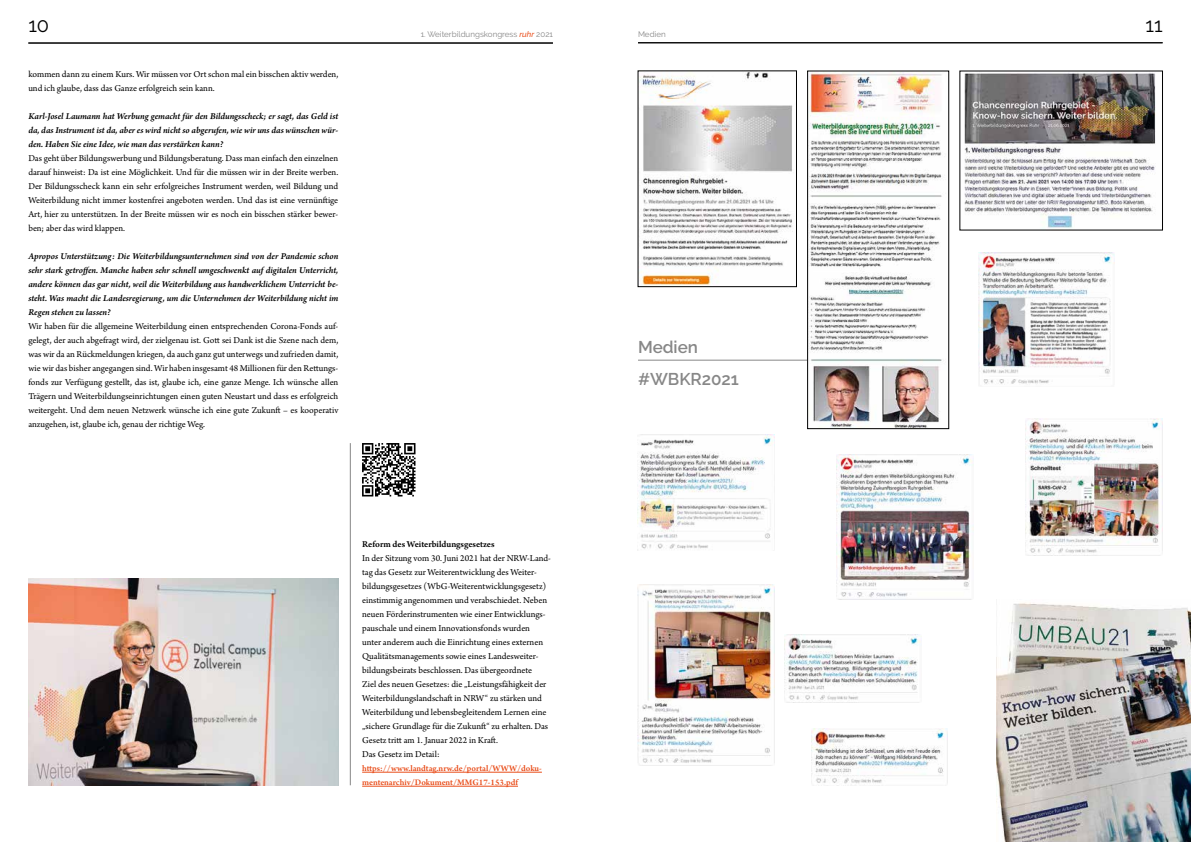
<style>
.page{position:relative;width:1191px;height:842px;background:#fff}
.page>*{position:absolute;margin:0;border:0;box-sizing:border-box;transform-origin:0 0}
.t1{font:20px "Raleway";color:#000}
.t2{font:600 17px/32.2px "Raleway";color:#878787}
.t3{font:9.5px/14px "Arno Pro";color:#000}
.t4{font:italic 600 9.5px/14px "Arno Pro";letter-spacing:-.005em;color:#000;text-align:justify}
.t5{font:600 9.5px "Arno Pro";color:#000}
.t6{font:600 9px/14px "Arno Pro";color:#e94e1b}
.t7{font:8px "Raleway";color:#878787}
.s1{font-weight:500;font-style:italic;color:#e94e1b}
</style>
<div class="page">
<hr style="left:28px;top:43px;width:525px;height:1px;background:#000">
<hr style="left:638px;top:43px;width:524px;height:1px;background:#000">
<hr style="left:362px;top:772px;width:180px;height:1px;background:#e94e1b">
<hr style="left:362px;top:786px;width:156px;height:1px;background:#e94e1b">
<hr style="left:350px;top:443px;width:1px;height:342px;background:#878787">
<img style="left:28px;top:579px;width:310px;height:206px">
<hr style="left:638px;top:360px;width:184px;height:1px;background:#878787">
<img style="left:638px;top:435px;width:136px;height:114px">
<img style="left:1025px;top:418px;width:137px;height:138px">
<img style="left:836px;top:454px;width:137px;height:146px">
<img style="left:638px;top:584px;width:136px;height:179px">
<img style="left:784px;top:634px;width:136px;height:66px">
<img style="left:811px;top:729px;width:137px;height:56px">
<img style="left:996px;top:602px;width:195px;height:240px">
<img style="left:964px;top:73px;width:192px;height:155px">
<img style="left:978px;top:252px;width:137px;height:132px">
<img style="left:640px;top:73px;width:153px;height:212px">
<img style="left:809px;top:73px;width:133px;height:354px">
<div style="left:807px;top:71px;width:142px;height:358px;border:1px solid #000"></div>
<svg style="left:362px;top:443px;width:54px;height:54px"></svg>
<svg style="left:362px;top:443px;width:53px;height:53px"></svg>
<h1 class="t1" style="left:28px;top:14px;width:22px">10</h1>
<h1 class="t1" style="left:1145px;top:14px;width:19px">11</h1>
<p class="t7" style="left:421px;top:30px;width:134px">1. Weiterbildungskongress <span class="s1">ruhr</span> 2021</p>
<p class="t7" style="left:638px;top:30px;width:29px">Medien</p>
<p class="t3" style="left:28px;top:68px;width:311px">kommen dann zu einem Kurs. Wir müssen vor Ort schon mal ein bisschen aktiv werden, und ich glaube, dass das Ganze erfolgreich sein kann.</p>
<p class="t4" style="left:28px;top:110px;width:311px">Karl-Josel Laumann hat Werbung gemacht für den Bildungsscheck; er sagt, das Geld ist da, das Instrument ist da, aber es wird nicht so abgerufen, wie wir uns das wünschen wür&shy;den. Haben Sie eine Idee, wie man das verstärken kann?</p>
<p class="t3" style="left:28px;top:152px;width:311px;text-align:justify">Das geht über Bildungswerbung und Bildungsberatung. Dass man einfach den einzelnen darauf hinweist: Da ist eine Möglichkeit. Und für die müssen wir in der Breite werben.<br>Der Bildungsscheck kann ein sehr erfolgreiches Instrument werden, weil Bildung und Weiterbildung nicht immer kostenfrei angeboten werden. Und das ist eine vernünftige Art, hier zu unterstützen. In der Breite müssen wir es noch ein bisschen stärker bewer&shy;ben; aber das wird klappen.</p>
<p class="t4" style="left:28px;top:250px;width:311px">Apropos Unterstützung: Die Weiterbildungsunternehmen sind von der Pandemie schon sehr stark getroffen. Manche haben sehr schnell umgeschwenkt auf digitalen Unterricht, andere können das gar nicht, weil die Weiterbildung aus handwerklichem Unterricht be&shy;steht. Was macht die Landesregierung, um die Unternehmen der Weiterbildung nicht im Regen stehen zu lassen?</p>
<p class="t3" style="left:28px;top:320px;width:311px;text-align:justify">Wir haben für die allgemeine Weiterbildung einen entsprechenden Corona-Fonds auf&shy;gelegt, der auch abgefragt wird, der zielgenau ist. Gott sei Dank ist die Szene nach dem, was wir da an Rückmeldungen kriegen, da auch ganz gut unterwegs und zufrieden damit, wie wir das bisher angegangen sind. Wir haben insgesamt 48 Millionen für den Rettungs&shy;fonds zur Verfügung gestellt, das ist, glaube ich, eine ganze Menge. Ich wünsche allen Trägern und Weiterbildungseinrichtungen einen guten Neustart und dass es erfolgreich weitergeht. Und dem neuen Netzwerk wünsche ich eine gute Zukunft – es kooperativ anzugehen, ist, glaube ich, genau der richtige Weg.</p>
<h2 class="t2" style="left:638px;top:331px;width:102px">Medien #WBKR2021</h2>
<p class="t5" style="left:362px;top:539px;width:134px">Reform des Weiterbildungsgesetzes</p>
<p class="t3" style="left:362px;top:552px;width:190px">In der Sitzung vom 30. Juni 2021 hat der NRW-Land&shy;tag das Gesetz zur Weiterentwicklung des Weiter&shy;bildungsgesetzes (WbG-Weiterentwicklungsgesetz) einstimmig angenommen und verabschiedet. Neben neuen Förderinstrumenten wie einer Entwicklungs&shy;pauschale und einem Innovationsfonds wurden unter anderem auch die Einrichtung eines externen Qualitätsmanagements sowie eines Landesweiter&shy;bildungsbeirats beschlossen. Das übergeordnete<br>Ziel des neuen Gesetzes: die „Leistungsfähigkeit der Weiterbildungslandschaft in NRW“ zu stärken und Weiterbildung und lebensbegleitendem Lernen eine „sichere Grundlage für die Zukunft“ zu erhalten. Das Gesetz tritt am 1. Januar 2022 in Kraft.<br>Das Gesetz im Detail:</p>
<p class="t6" style="left:362px;top:762px;width:181px">https://www.landtag.nrw.de/portal/WWW/doku&shy;mentenarchiv/Dokument/MMG17-153.pdf</p>
</div>
